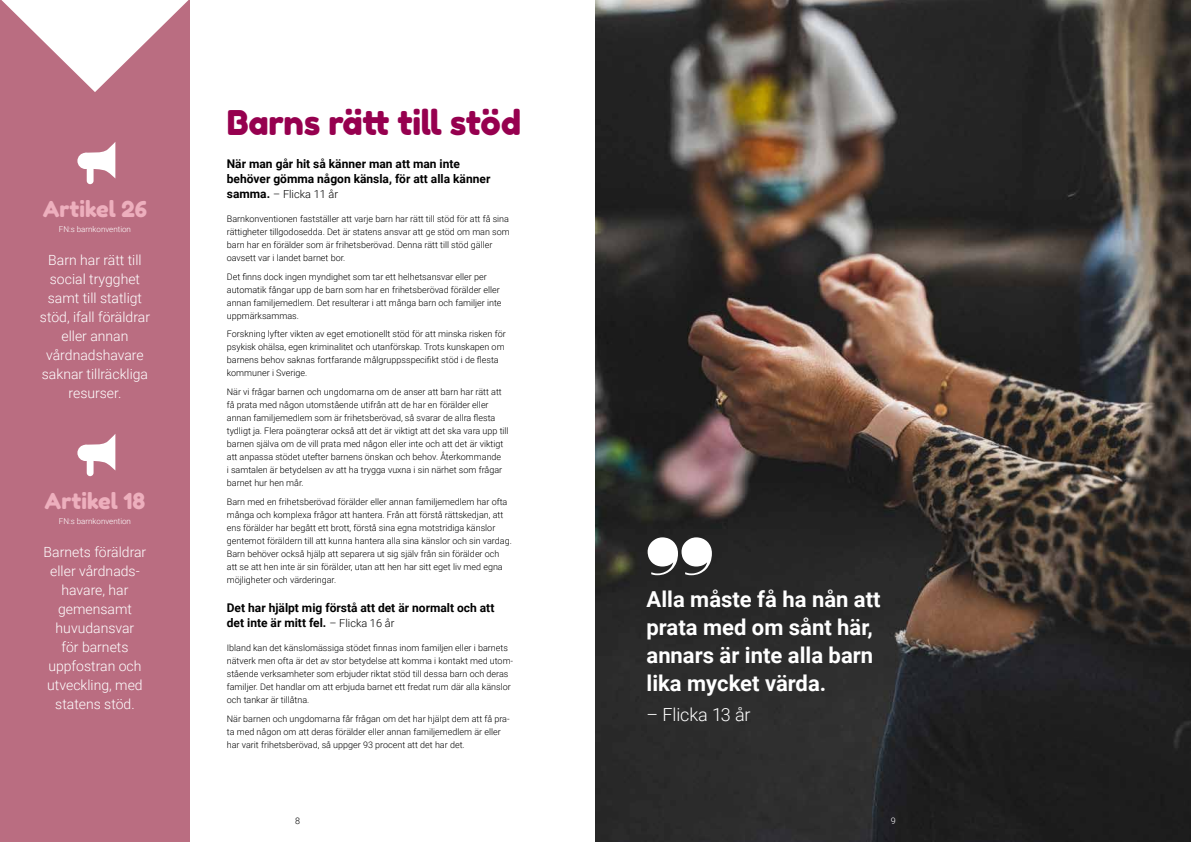
<style>
.page{position:relative;width:1191px;height:842px;background:#fff}
.page>*{position:absolute;margin:0;border:0;box-sizing:border-box;transform-origin:0 0}
.t1{font:110px "Sahara Bodoni";color:#fff}
.t2{font:34px "Fredoka One";letter-spacing:-.01em;color:#96004f}
.t3{font:700 22px/28px "Roboto";color:#fff}
.t4{font:22px "Fredoka One";color:#edafbd}
.t5{font:300 18px "Roboto";letter-spacing:-.01em;color:#fff}
.t6{font:300 14px/19px "Roboto";color:#fff;text-align:center}
.t7{font:700 12px/15px "Roboto";color:#000}
.t8{font:300 11px "Roboto";color:#000}
.t9{font:300 9px/13px "Roboto";color:#000}
.t10{font:300 9px "Roboto";color:#fff}
.t11{font:300 8px "Roboto";color:#fff}
.s1{font-weight:700;font-size:12px}
.s2{font-weight:300;font-size:11px}
</style>
<div class="page">
<div style="left:0;top:0;width:190px;height:842px;background:#ba6d81"></div>
<svg style="left:1px;top:0;width:187px;height:92px"></svg>
<img style="left:595px;top:0;width:596px;height:842px">
<svg style="left:85px;top:434px;width:30px;height:36px"></svg>
<div style="left:87px;top:447px;width:7px;height:29px;background:#fff;border-radius:3px"></div>
<div style="left:77px;top:445px;width:17px;height:16px;background:#fff;border-radius:50%"></div>
<svg style="left:85px;top:142px;width:30px;height:37px"></svg>
<div style="left:87px;top:155px;width:7px;height:29px;background:#fff;border-radius:3px"></div>
<div style="left:77px;top:153px;width:17px;height:16px;background:#fff;border-radius:50%"></div>
<h3 class="t4" style="left:43px;top:195px;width:106px">Artikel 26</h3>
<p class="t11" style="left:59px;top:223px;width:74px">FN:s barnkonvention</p>
<h3 class="t6" style="left:40px;top:250px;width:112px">Barn har rätt till social trygghet samt till statligt stöd, ifall föräldrar eller annan vårdnadshavare saknar tillräckliga resurser.</h3>
<h3 class="t4" style="left:45px;top:487px;width:102px">Artikel 18</h3>
<p class="t11" style="left:59px;top:515px;width:74px">FN:s barnkonvention</p>
<h3 class="t6" style="left:44px;top:542px;width:104px">Barnets föräldrar eller vårdnads&shy;havare, har gemensamt huvudansvar<br>för barnets uppfostran och utveckling, med statens stöd.</h3>
<h2 class="t2" style="left:227px;top:102px;width:296px">Barns rätt till stöd</h2>
<h3 class="t7" style="left:227px;top:156px;width:265px">När man går hit så känner man att man inte behöver gömma någon känsla, för att alla känner</h3>
<p class="t8" style="left:227px;top:186px;width:113px"><span class="s1">samma.</span> – Flicka 11 år</p>
<p class="t9" style="left:227px;top:212px;width:284px">Barnkonventionen fastställer att varje barn har rätt till stöd för att få sina rättigheter tillgodosedda. Det är statens ansvar att ge stöd om man som barn har en förälder som är frihetsberövad. Denna rätt till stöd gäller oavsett var i landet barnet bor.</p>
<p class="t9" style="left:227px;top:270px;width:276px">Det finns dock ingen myndighet som tar ett helhetsansvar eller per automatik fångar upp de barn som har en frihetsberövad förälder eller annan familjemedlem. Det resulterar i att många barn och familjer inte uppmärksammas.</p>
<p class="t9" style="left:227px;top:327px;width:280px">Forskning lyfter vikten av eget emotionellt stöd för att minska risken för psykisk ohälsa, egen kriminalitet och utanförskap. Trots kunskapen om barnens behov saknas fortfarande målgruppsspecifikt stöd i de flesta kommuner i Sverige.</p>
<p class="t9" style="left:227px;top:385px;width:283px">När vi frågar barnen och ungdomarna om de anser att barn har rätt att få prata med någon utomstående utifrån att de har en förälder eller annan familjemedlem som är frihetsberövad, så svarar de allra flesta tydligt ja. Flera poängterar också att det är viktigt att det ska vara upp till barnen själva om de vill prata med någon eller inte och att det är viktigt att anpassa stödet utefter barnens önskan och behov. Återkommande<br>i samtalen är betydelsen av att ha trygga vuxna i sin närhet som frågar barnet hur hen mår.</p>
<p class="t9" style="left:227px;top:495px;width:286px">Barn med en frihetsberövad förälder eller annan familjemedlem har ofta många och komplexa frågor att hantera. Från att förstå rättskedjan, att ens förälder har begått ett brott, förstå sina egna motstridiga känslor gentemot föräldern till att kunna hantera alla sina känslor och sin vardag.<br>Barn behöver också hjälp att separera ut sig själv från sin förälder och att se att hen inte är sin förälder, utan att hen har sitt eget liv med egna möjligheter och värderingar.</p>
<h3 class="t7" style="left:227px;top:600px;width:269px">Det har hjälpt mig förstå att det är normalt och att det inte är mitt fel. <span class="s2">– Flicka 16 år</span></h3>
<p class="t9" style="left:227px;top:641px;width:288px">Ibland kan det känslomässiga stödet finnas inom familjen eller i barnets nätverk men ofta är det av stor betydelse att komma i kontakt med utom&shy;stående verksamheter som erbjuder riktat stöd till dessa barn och deras familjer. Det handlar om att erbjuda barnet ett fredat rum där alla känslor och tankar är tillåtna.</p>
<p class="t9" style="left:227px;top:712px;width:284px">När barnen och ungdomarna får frågan om det har hjälpt dem att få pra&shy;ta med någon om att deras förälder eller annan familjemedlem är eller har varit frihetsberövad, så uppger 93 procent att det har det.</p>
<p class="t9" style="left:295px;top:814px;width:6px">8</p>
<h1 class="t1" style="left:646px;top:505px;width:68px">”</h1>
<h3 class="t3" style="left:646px;top:584px;width:236px">Alla måste få ha nån att prata med om sånt här, annars är inte alla barn lika mycket värda.</h3>
<h3 class="t5" style="left:646px;top:702px;width:105px">– Flicka 13 år</h3>
<p class="t10" style="left:890px;top:814px;width:6px">9</p>
</div>
